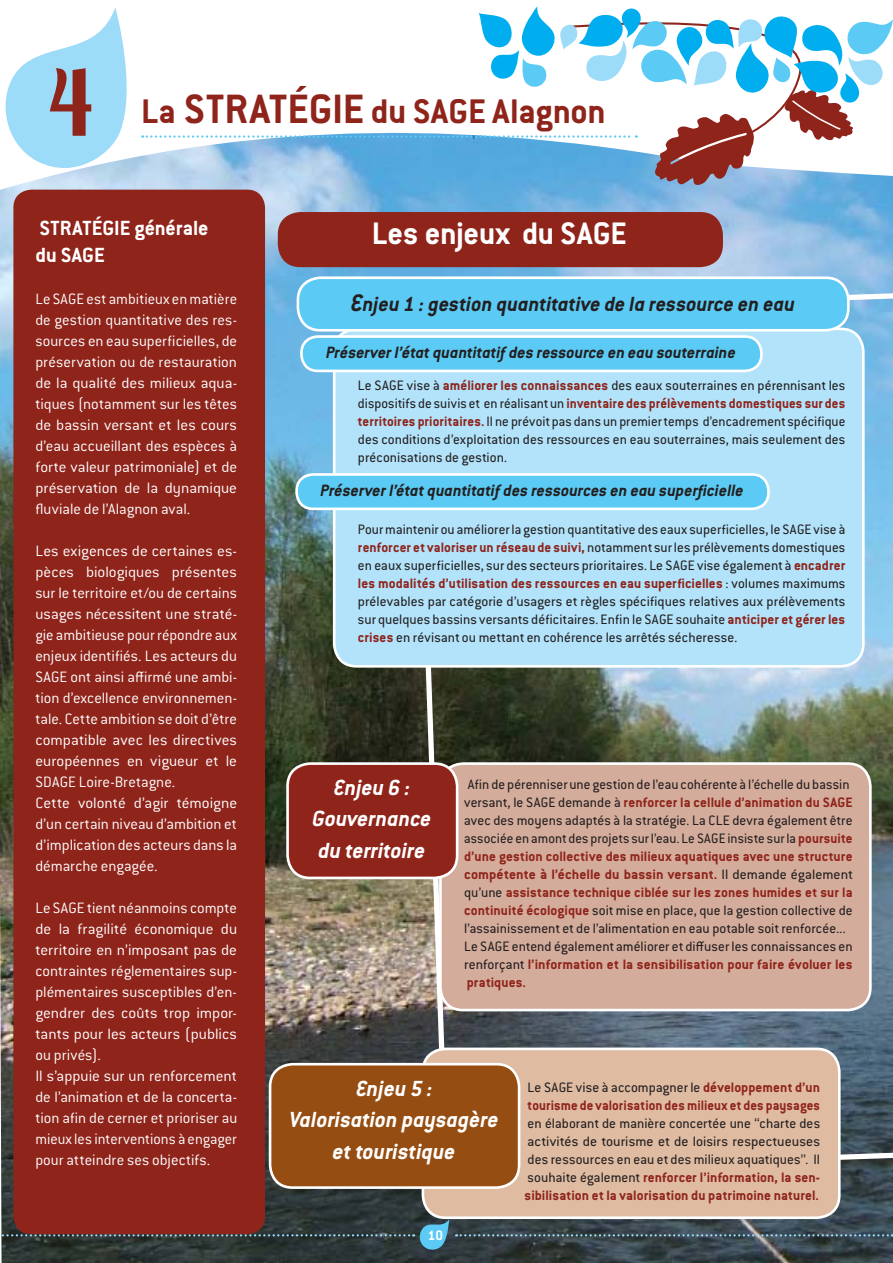
<style>
.page{position:relative;width:893px;height:1263px;background:#fff}
.page>*{position:absolute;margin:0;border:0;box-sizing:border-box;transform-origin:0 0}
.t1{font:700 90px "Lobster Two";color:#8f241b}
.t2{font:700 37.5px "Conduit ITC";letter-spacing:-.005em;color:#8f241b}
.t3{font:700 34.2px "Conduit ITC";letter-spacing:-.005em;color:#fff}
.t4{font:italic 700 24px/31.5px "Conduit ITC";color:#fff;text-align:center}
.t5{font:italic 700 22.5px "Conduit ITC";color:#231f20}
.t6{font:700 22.5px/27px "Conduit ITC";color:#fff}
.t7{font:italic 700 18px "Conduit ITC";color:#231f20}
.t8{font:16.5px/21px "Conduit ITC Light";color:#fff}
.t9{font:15px/18px "Conduit ITC";letter-spacing:.005em;color:#231f20;text-align:justify}
.t10{font:700 15px/18px "Conduit ITC";letter-spacing:.005em;color:#8f241b}
.t11{font:700 15px "Conduit ITC";color:#fff}
.s1{font-size:45px}
.s2{font-size:26.25px}
.s3{font-weight:700;color:#8f241b}
.s4{font-weight:400;color:#231f20}
</style>
<div class="page">
<img style="left:0;top:286px;width:416px;height:977px">
<svg style="left:0;top:186px;width:893px;height:100px;background:#87bae2"></svg>
<img style="left:416px;top:270px;width:477px;height:993px">
<svg style="left:0;top:1219px;width:449px;height:33px;background:#334445"></svg>
<svg style="left:456px;top:1234px;width:437px;height:2px"></svg>
<div style="left:440px;top:764px;width:430px;height:246px;background:#d4ac9b;border-radius:23px"></div>
<div style="left:439px;top:762px;width:433px;height:249px;border:3px solid #fff;border-radius:23px"></div>
<div style="left:423px;top:1049px;width:416px;height:169px;background:#debba1;border-radius:23px"></div>
<div style="left:422px;top:1047px;width:419px;height:172px;border:3px solid #fff;border-radius:23px"></div>
<div style="left:334px;top:329px;width:529px;height:337px;background:#b2e3fa;border-radius:23px"></div>
<div style="left:333px;top:328px;width:532px;height:340px;border:3px solid #fff;border-radius:23px"></div>
<div style="left:278px;top:212px;width:445px;height:55px;background:#8f241b;border-radius:23px"></div>
<div style="left:298px;top:278px;width:550px;height:52px;background:#5bcbf5;border-radius:23px"></div>
<div style="left:297px;top:276px;width:553px;height:56px;border:3px solid #fff;border-radius:23px"></div>
<div style="left:270px;top:1064px;width:249px;height:123px;background:#964d12;border-radius:23px"></div>
<div style="left:269px;top:1063px;width:251px;height:126px;border:3px solid #fff;border-radius:23px"></div>
<div style="left:288px;top:764px;width:169px;height:114px;background:#8f241b;border-radius:23px"></div>
<div style="left:286px;top:762px;width:172px;height:117px;border:3px solid #fff;border-radius:23px"></div>
<div style="left:13px;top:190px;width:252px;height:1044px;background:#8f241b;border-radius:18px"></div>
<div style="left:301px;top:336px;width:460px;height:35px;background:#5bcbf5;border-radius:16px"></div>
<div style="left:300px;top:335px;width:463px;height:37px;border:3px solid #fff;border-radius:16px"></div>
<div style="left:297px;top:474px;width:471px;height:35px;background:#5bcbf5;border-radius:16px"></div>
<div style="left:295px;top:473px;width:475px;height:37px;border:3px solid #fff;border-radius:16px"></div>
<svg style="left:5px;top:6px;width:888px;height:180px"></svg>
<h1 class="t1" style="left:48px;top:72px;width:48px">4</h1>
<h2 class="t2" style="left:141px;top:96px;width:466px">La <span class="s1">STRATÉGIE</span> du SAGE Alagnon</h2>
<h3 class="t6" style="left:35px;top:216px;width:175px">STRATÉGIE générale du SAGE</h3>
<p class="t8" style="left:35px;top:289px;width:203px;text-align:justify">Le SAGE est ambitieux en matière de gestion quantitative des res&shy;sources en eau superficielles, de préservation ou de restauration de la qualité des milieux aqua&shy;tiques (notamment sur les têtes de bassin versant et les cours d’eau accueillant des espèces à forte valeur patrimoniale) et de préservation de la dynamique fluviale de l’Alagnon aval.</p>
<p class="t8" style="left:35px;top:541px;width:203px">Les exigences de certaines es&shy;pèces biologiques présentes sur le territoire et/ou de certains usages nécessitent une straté&shy;gie ambitieuse pour répondre aux enjeux identifiés. Les acteurs du<br>SAGE ont ainsi affirmé une ambi&shy;tion d’excellence environnemen&shy;tale. Cette ambition se doit d’être compatible avec les directives européennes en vigueur et le<br>SDAGE Loire-Bretagne.<br>Cette volonté d’agir témoigne d’un certain niveau d’ambition et d’implication des acteurs dans la démarche engagée.</p>
<p class="t8" style="left:35px;top:898px;width:203px">Le SAGE tient néanmoins compte de la fragilité économique du territoire en n’imposant pas de contraintes réglementaires sup&shy;plémentaires susceptibles d’en&shy;gendrer des coûts trop impor&shy;tants pour les acteurs (publics ou privés).<br>Il s’appuie sur un renforcement de l’animation et de la concerta&shy;tion afin de cerner et prioriser au mieux les interventions à engager pour atteindre ses objectifs.</p>
<h3 class="t3" style="left:372px;top:219px;width:257px">Les enjeux du SAGE</h3>
<h3 class="t5" style="left:351px;top:294px;width:446px"><span class="s2">E</span>njeu 1 : gestion quantitative de la ressource en eau</h3>
<p class="t7" style="left:326px;top:345px;width:411px">Préserver l’état quantitatif des ressource en eau souterraine</p>
<p class="t9" style="left:358px;top:377px;width:489px">Le SAGE vise à <span class="s3">améliorer les connaissances</span> des eaux souterraines en pérennisant les dispositifs de suivis et en réalisant un <span class="s3">inventaire des prélèvements domestiques sur des territoires prioritaires.</span> Il ne prévoit pas dans un premier temps d’encadrement spécifique des conditions d’exploitation des ressources en eau souterraines, mais seulement des préconisations de gestion.</p>
<p class="t7" style="left:320px;top:482px;width:425px">Préserver l’état quantitatif des ressources en eau superficielle</p>
<p class="t9" style="left:358px;top:521px;width:489px">Pour maintenir ou améliorer la gestion quantitative des eaux superficielles, le SAGE vise à <span class="s3">renforcer et valoriser un réseau de suivi,</span> notamment sur les prélèvements domestiques en eaux superficielles, sur des secteurs prioritaires. Le SAGE vise également à <span class="s3">encadrer les modalités d’utilisation des ressources en eau superficielles</span> : volumes maximums prélevables par catégorie d’usagers et règles spécifiques relatives aux prélèvements sur quelques bassins versants déficitaires. Enfin le SAGE souhaite <span class="s3">anticiper et gérer les crises</span> en révisant ou mettant en cohérence les arrêtés sécheresse.</p>
<h3 class="t4" style="left:312px;top:773px;width:121px">Enjeu 6 :<br>Gouvernance du territoire</h3>
<p class="t9" style="left:464px;top:777px;width:390px;text-align:left">Afin de pérenniser une gestion de l’eau cohérente à l’échelle du bassin versant, le SAGE demande à <span class="s3">renforcer la cellule d’animation du SAGE </span>avec des moyens adaptés à la stratégie. La CLE devra également être associée en amont des projets sur l’eau. Le SAGE insiste sur la <span class="s3">poursuite d’une gestion collective des milieux aquatiques avec une structure compétente à l’échelle du bassin versant.</span> Il demande également qu’une <span class="s3">assistance technique ciblée sur les zones humides et sur la continuité écologique</span> soit mise en place, que la gestion collective de l’assainissement et de l’alimentation en eau potable soit renforcée...<br>Le SAGE entend également améliorer et diffuser les connaissances en renforçant <span class="s3">l’information et la sensibilisation pour faire évoluer les pratiques.</span></p>
<h3 class="t4" style="left:290px;top:1074px;width:211px">Enjeu 5 :<br>Valorisation paysagère et touristique</h3>
<p class="t11" style="left:428px;top:1229px;width:17px">10</p>
<p class="t10" style="left:528px;top:1079px;width:294px"><span class="s4">Le SAGE vise à accompagner le</span> développement d’un tourisme de valorisation des milieux et des paysages</p>
<p class="t9" style="left:525px;top:1115px;width:297px">en élaborant de manière concertée une ‘‘charte des activités de tourisme et de loisirs respectueuses des ressources en eau et des milieux aquatiques’’. Il souhaite également <span class="s3">renforcer l’information, la sen&shy;sibilisation et la valorisation du patrimoine naturel.</span></p>
</div>
